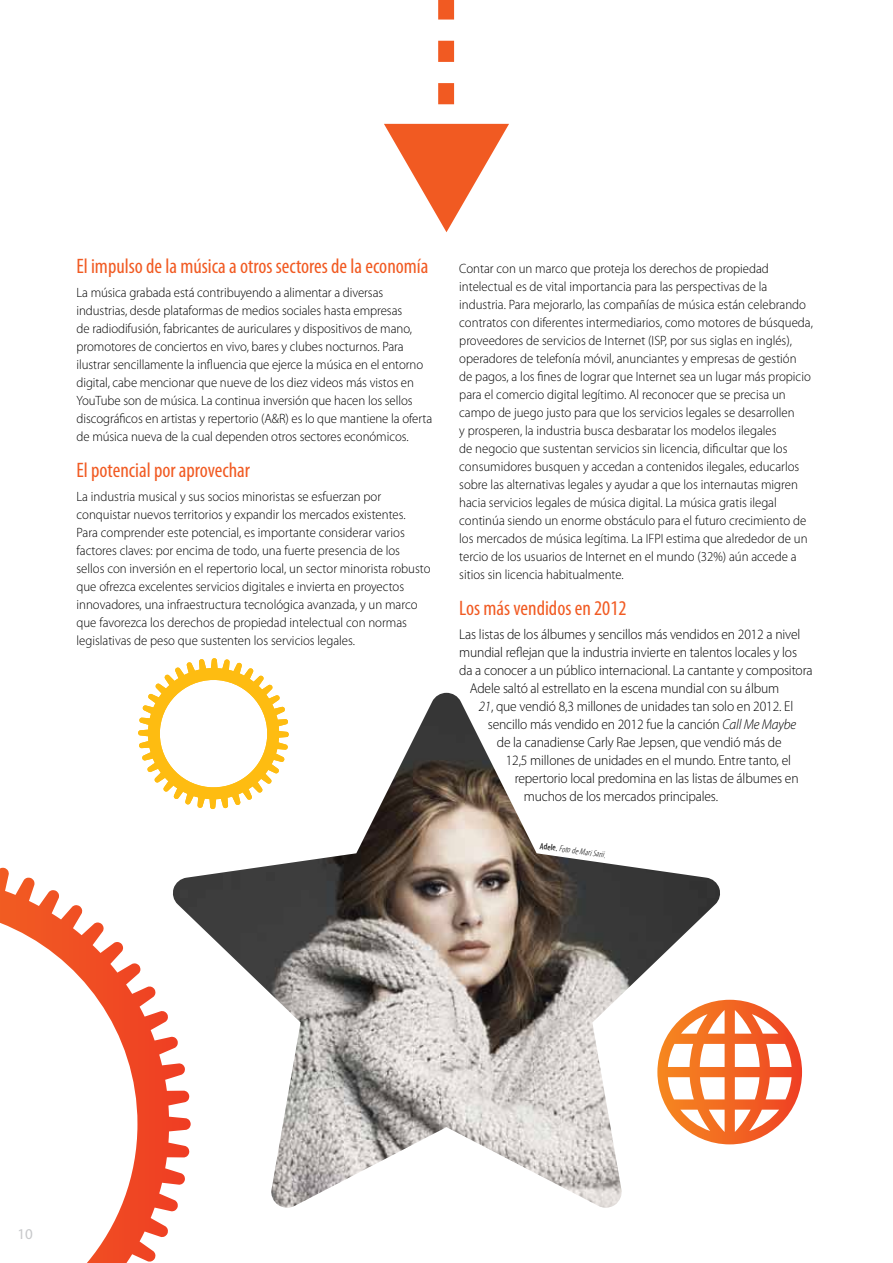
<style>
.page{position:relative;width:893px;height:1263px;background:#fff}
.page>*{position:absolute;margin:0;border:0;box-sizing:border-box;transform-origin:0 0}
.t1{font:condensed 21px "Myriad Pro";color:#f15a22}
.t2{font:15px "Myriad Pro";color:#c7c8ca}
.t3{font:300 14.25px "Myriad Pro";letter-spacing:-.01em;color:#000;scale:.95 1}
.t4{font:300 13.5px/18px "Myriad Pro";color:#000;scale:.95 1}
.t5{font:italic 300 condensed 9px "Myriad Pro";color:#000}
.s1{font-style:italic}
.s2{font-weight:400;font-style:normal}
</style>
<div class="page">
<img style="left:191px;top:693px;width:529px;height:515px">
<svg style="left:384px;top:0;width:125px;height:232px"></svg>
<svg style="left:138px;top:658px;width:151px;height:151px"></svg>
<svg style="left:0;top:868px;width:191px;height:395px"></svg>
<svg style="left:657px;top:1000px;width:145px;height:144px"></svg>
<h1 class="t1" style="left:77px;top:253px;width:353px">El impulso de la música a otros sectores de la economía</h1>
<p class="t4" style="left:77px;top:284px;width:376px">La música grabada está contribuyendo a alimentar a diversas industrias, desde plataformas de medios sociales hasta empresas<br>de radiodifusión, fabricantes de auriculares y dispositivos de mano, promotores de conciertos en vivo, bares y clubes nocturnos. Para ilustrar sencillamente la influencia que ejerce la música en el entorno digital, cabe mencionar que nueve de los diez videos más vistos en YouTube son de música. La continua inversión que hacen los sellos discográficos en artistas y repertorio (A&amp;R) es lo que mantiene la oferta de música nueva de la cual dependen otros sectores económicos.</p>
<h1 class="t1" style="left:77px;top:457px;width:175px">El potencial por aprovechar</h1>
<p class="t4" style="left:77px;top:488px;width:374px">La industria musical y sus socios minoristas se esfuerzan por conquistar nuevos territorios y expandir los mercados existentes.<br>Para comprender este potencial, es importante considerar varios factores claves: por encima de todo, una fuerte presencia de los sellos con inversión en el repertorio local, un sector minorista robusto que ofrezca excelentes servicios digitales e invierta en proyectos innovadores, una infraestructura tecnológica avanzada, y un marco que favorezca los derechos de propiedad intelectual con normas legislativas de peso que sustenten los servicios legales.</p>
<p class="t4" style="left:459px;top:260px;width:374px">Contar con un marco que proteja los derechos de propiedad intelectual es de vital importancia para las perspectivas de la industria. Para mejorarlo, las compañías de música están celebrando contratos con diferentes intermediarios, como motores de búsqueda, proveedores de servicios de I nternet (ISP, por sus siglas en inglés), operadores de telefonía móvil, anunciantes y empresas de gestión de pagos, a los fines de lograr que I nternet sea un lugar más propicio para el comercio digital legítimo. Al reconocer que se precisa un campo de juego justo para que los servicios legales se desarrollen<br>y prosperen, la industria busca desbaratar los modelos ilegales<br>de negocio que sustentan servicios sin licencia, dificultar que los consumidores busquen y accedan a contenidos ilegales, educarlos sobre las alternativas legales y ayudar a que los internautas migren hacia servicios legales de música digital. La música gratis ilegal continúa siendo un enorme obstáculo para el futuro crecimiento de los mercados de música legítima. La I FPI estima que alrededor de un tercio de los usuarios de I nternet en el mundo (32%) aún accede a sitios sin licencia habitualmente.</p>
<h1 class="t1" style="left:459px;top:595px;width:169px">Los más vendidos en 2012</h1>
<p class="t3" style="left:459px;top:626px;width:361px">Las listas de los álbumes y sencillos más vendidos en 2012 a nivel</p>
<p class="t3" style="left:459px;top:644px;width:357px">mundial reflejan que la industria invierte en talentos locales y los</p>
<p class="t3" style="left:459px;top:662px;width:374px">da a conocer a un público internacional. La cantante y compositora</p>
<p class="t3" style="left:470px;top:680px;width:327px">Adele saltó al estrellato en la escena mundial con su álbum</p>
<p class="t3" style="left:479px;top:698px;width:333px"><span class="s1">21</span>, que vendió 8,3 millones de unidades tan solo en 2012. El</p>
<p class="t3" style="left:488px;top:716px;width:326px">sencillo más vendido en 2012 fue la canción <span class="s1">Call Me Maybe</span></p>
<p class="t3" style="left:497px;top:734px;width:301px">de la canadiense Carly Rae Jepsen, que vendió más de</p>
<p class="t3" style="left:506px;top:752px;width:302px">12,5 millones de unidades en el mundo. Entre tanto, el</p>
<p class="t3" style="left:515px;top:770px;width:300px">repertorio local predomina en las listas de álbumes en</p>
<p class="t3" style="left:524px;top:788px;width:206px">muchos de los mercados principales.</p>
<p class="t5" style="left:541px;top:841px;width:68px;rotate:8deg"><span class="s2">Adele.</span> Foto de Mari Sarii.</p>
<p class="t2" style="left:17px;top:1226px;width:17px">10</p>
</div>
